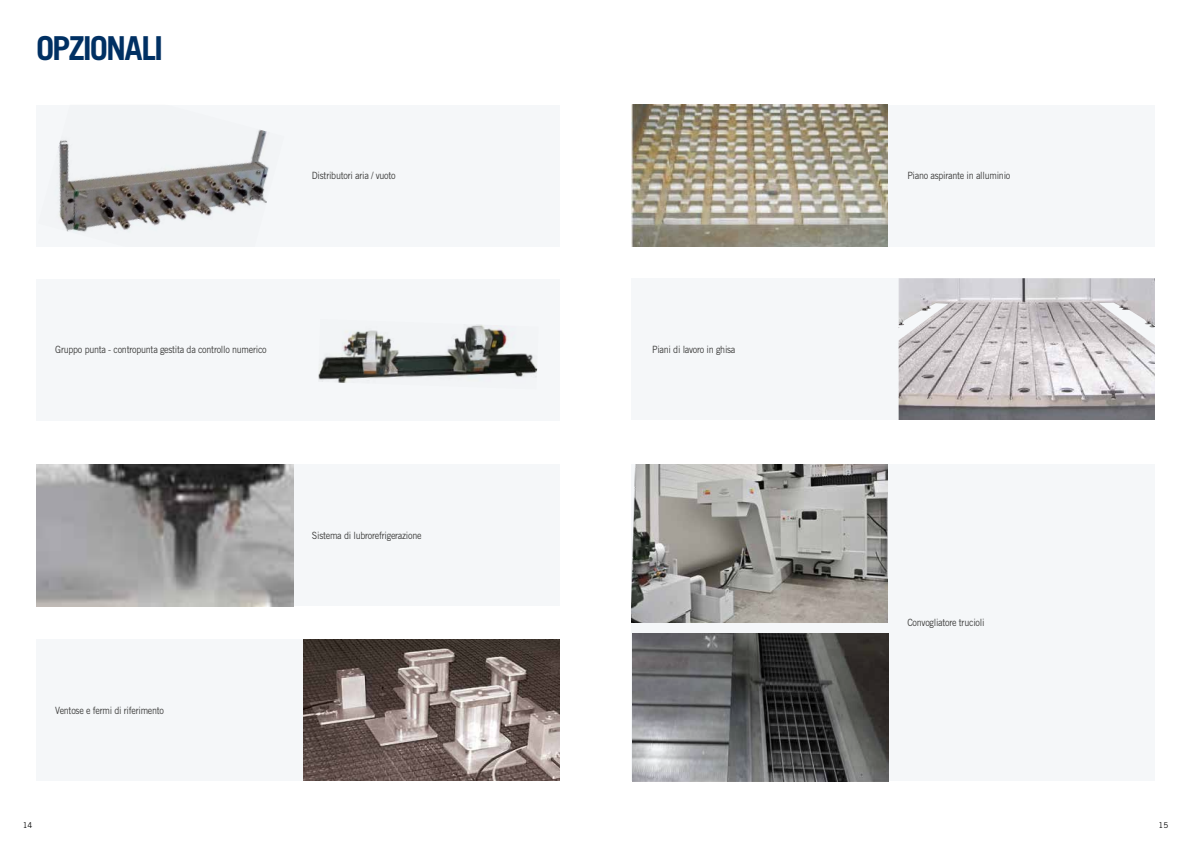
<style>
.page{position:relative;width:1191px;height:842px;background:#fff}
.page>*{position:absolute;margin:0;border:0;box-sizing:border-box;transform-origin:0 0}
.t1{font:700 33px "Trade Gothic LT Std";letter-spacing:-.06em;color:#003063}
.t2{font:10px "Trade Gothic LT Std";letter-spacing:-.03em;color:#3c3c3b;scale:.9 1}
.t3{font:8px "Trade Gothic LT Std";color:#000}
</style>
<div class="page">
<div style="left:631px;top:465px;width:524px;height:316px;background:#f5f7f9"></div>
<div style="left:631px;top:278px;width:524px;height:142px;background:#f5f7f9"></div>
<div style="left:36px;top:639px;width:523px;height:142px;background:#f5f7f9"></div>
<img style="left:303px;top:639px;width:256px;height:142px">
<div style="left:631px;top:105px;width:524px;height:142px;background:#f5f7f9"></div>
<img style="left:631px;top:105px;width:256px;height:142px">
<div style="left:36px;top:465px;width:523px;height:141px;background:#f5f7f9"></div>
<img style="left:36px;top:465px;width:258px;height:141px">
<div style="left:36px;top:279px;width:523px;height:142px;background:#f5f7f9"></div>
<img style="left:318px;top:324px;width:220px;height:59px">
<div style="left:36px;top:105px;width:523px;height:142px;background:#f5f7f9"></div>
<img style="left:58px;top:129px;width:211px;height:103px">
<img style="left:898px;top:278px;width:257px;height:142px">
<img style="left:631px;top:465px;width:257px;height:158px">
<img style="left:632px;top:634px;width:256px;height:147px">
<h1 class="t1" style="left:36px;top:28px;width:129px">OPZIONALI</h1>
<p class="t2" style="left:312px;top:170px;width:95px">Distributori aria / vuoto</p>
<p class="t2" style="left:55px;top:344px;width:236px">Gruppo punta - contropunta gestita da controllo numerico</p>
<p class="t2" style="left:55px;top:704px;width:122px">Ventose e fermi di riferimento</p>
<p class="t2" style="left:312px;top:529px;width:123px">Sistema di lubrorefrigerazione</p>
<p class="t2" style="left:652px;top:344px;width:94px">Piani di lavoro in ghisa</p>
<p class="t2" style="left:907px;top:170px;width:116px">Piano aspirante in alluminio</p>
<p class="t2" style="left:907px;top:617px;width:87px">Convogliatore trucioli</p>
<p class="t3" style="left:23px;top:820px;width:11px">14</p>
<p class="t3" style="left:1158px;top:820px;width:11px">15</p>
</div>
